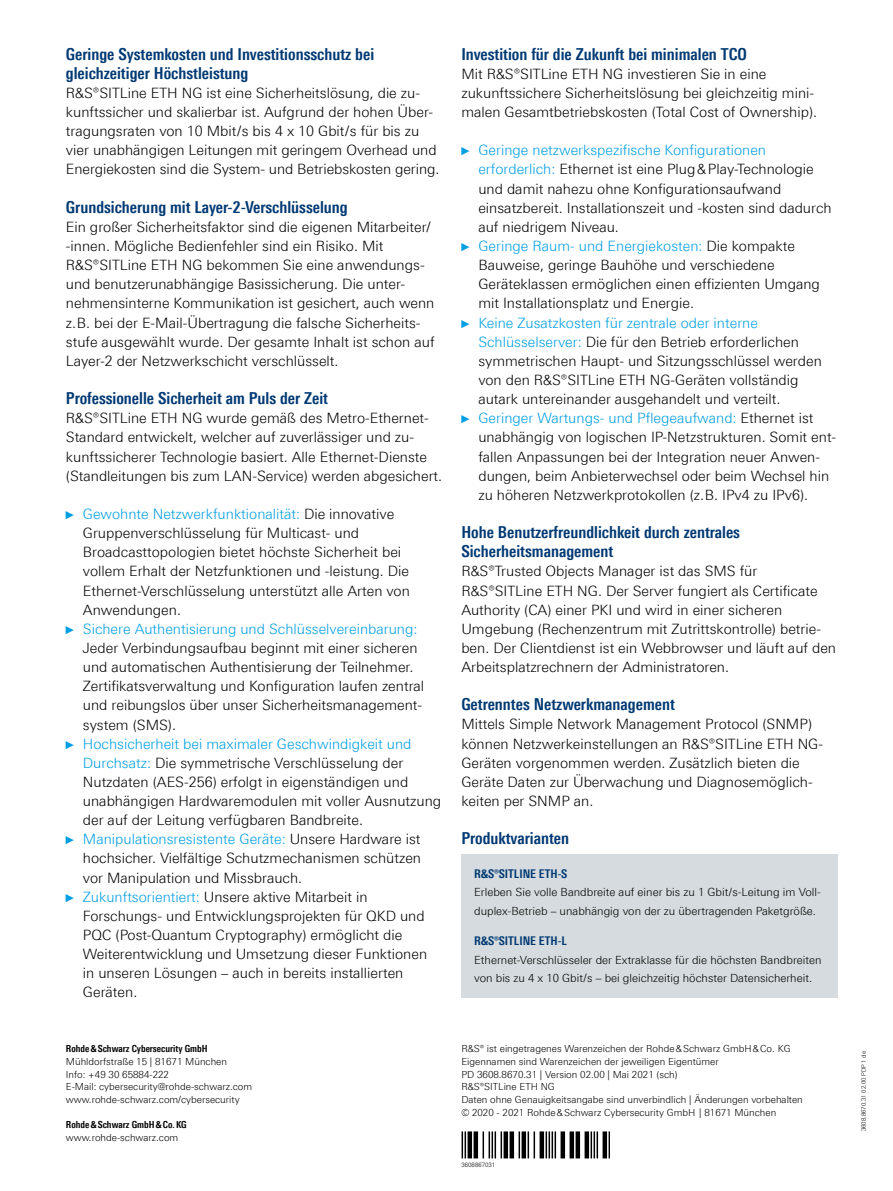
<style>
.page{position:relative;width:893px;height:1191px;background:#fff}
.page>*{position:absolute;margin:0;border:0;box-sizing:border-box;transform-origin:0 0}
.t1{font:700 16.5px/19.2px "Linotype Univers 620 Cn";color:#003973}
.t2{font:300 14.25px/19.2px "Linotype Univers 330";color:#000}
.t3{font:300 14.25px "Linotype Univers 330";color:#009ee3}
.t4{font:700 12px "Linotype Univers 620 Cn";color:#003973}
.t5{font:300 11.25px/18.6px "Linotype Univers 330";color:#000}
.t6{font:300 9.75px/12.6px "Linotype Univers 330";color:#000}
.t7{font:700 9.75px "Linotype Univers 620 Cn";color:#000}
.t8{font:300 6px "Linotype Univers 330";color:#000}
.s1{font-family:"Arial Narrow";font-weight:400;font-size:11.4px}
.s2{color:#000}
.s3{color:#009ee3}
.s4{font-family:"Arial Narrow";font-weight:400;font-size:11.4px;color:#009ee3}
</style>
<div class="page">
<svg style="left:462px;top:1131px;width:4px;height:27px"></svg>
<hr style="left:468px;top:1131px;width:4px;height:27px;background:#000">
<hr style="left:474px;top:1131px;width:4px;height:27px;background:#000">
<svg style="left:483px;top:1131px;width:19px;height:27px"></svg>
<hr style="left:504px;top:1131px;width:4px;height:27px;background:#000">
<hr style="left:510px;top:1131px;width:4px;height:27px;background:#000">
<svg style="left:519px;top:1131px;width:1px;height:27px"></svg>
<hr style="left:522px;top:1131px;width:4px;height:27px;background:#000">
<svg style="left:528px;top:1131px;width:7px;height:27px"></svg>
<hr style="left:540px;top:1131px;width:4px;height:27px;background:#000">
<svg style="left:546px;top:1131px;width:10px;height:27px"></svg>
<hr style="left:561px;top:1131px;width:4px;height:27px;background:#000">
<hr style="left:570px;top:1131px;width:4px;height:27px;background:#000">
<hr style="left:576px;top:1131px;width:4px;height:27px;background:#000">
<hr style="left:585px;top:1131px;width:4px;height:27px;background:#000">
<svg style="left:591px;top:1131px;width:7px;height:27px"></svg>
<hr style="left:603px;top:1131px;width:4px;height:27px;background:#000">
<svg style="left:609px;top:1131px;width:1px;height:27px"></svg>
<div style="left:461px;top:854px;width:377px;height:143px;background:#d5dbde"></div>
<p class="t1" style="left:66px;top:44px;width:310px">Geringe Systemkosten und Investitionsschutz bei gleichzeitiger Höchstleistung</p>
<p class="t2" style="left:66px;top:83px;width:375px">R&amp;S®SITLine ETH NG ist eine Sicherheitslösung, die zu&shy;kunftssicher und skalierbar ist. Aufgrund der hohen Über&shy;tragungsraten von 10 Mbit/s bis 4 x 10 Gbit/s für bis zu vier unabhängigen Leitungen mit geringem Overhead und Energiekosten sind die System- und Betriebskosten gering.</p>
<p class="t1" style="left:66px;top:197px;width:283px">Grundsicherung mit Layer-2-Verschlüsselung</p>
<p class="t2" style="left:66px;top:217px;width:370px">Ein großer Sicherheitsfaktor sind die eigenen Mitarbeiter/ -innen. Mögliche Bedienfehler sind ein Risiko. Mit R&amp;S®SITLine ETH NG bekommen Sie eine anwendungs&shy;und benutzerunabhängige Basissicherung. Die unter&shy;nehmensinterne Kommunikation ist gesichert, auch wenn z.B. bei der E-Mail-Übertragung die falsche Sicherheits&shy;stufe ausgewählt wurde. Der gesamte Inhalt ist schon auf Layer-2 der Netzwerkschicht verschlüsselt.</p>
<p class="t1" style="left:66px;top:388px;width:264px">Professionelle Sicherheit am Puls der Zeit</p>
<p class="t2" style="left:66px;top:408px;width:378px">R&amp;S®SITLine ETH NG wurde gemäß des Metro-Ethernet-Standard entwickelt, welcher auf zuverlässiger und zu&shy;kunftssicherer Technologie basiert. Alle Ethernet-Dienste (Standleitungen bis zum LAN-Service) werden abgesichert.</p>
<p class="t3" style="left:66px;top:505px;width:330px"><span class="s1">►</span> Gewohnte Netzwerkfunktionalität: <span class="s2">Die innovative</span></p>
<p class="t2" style="left:83px;top:523px;width:278px">Gruppenverschlüsselung für Multicast- und</p>
<p class="t2" style="left:83px;top:542px;width:320px">Broadcasttopologien bietet höchste Sicherheit bei</p>
<p class="t2" style="left:83px;top:561px;width:328px">vollem Erhalt der Netzfunktionen und -leistung. Die</p>
<p class="t2" style="left:83px;top:580px;width:329px">Ethernet-Verschlüsselung unterstützt alle Arten von</p>
<p class="t2" style="left:83px;top:600px;width:100px">Anwendungen.</p>
<p class="t3" style="left:66px;top:620px;width:353px"><span class="s1">►</span> Sichere Authentisierung und Schlüsselvereinbarung:</p>
<p class="t2" style="left:83px;top:638px;width:336px">Jeder Verbindungsaufbau beginnt mit einer sicheren</p>
<p class="t2" style="left:83px;top:657px;width:332px">und automatischen Authentisierung der Teilnehmer.</p>
<p class="t2" style="left:83px;top:676px;width:343px">Zertifikatsverwaltung und Konfiguration laufen zentral</p>
<p class="t2" style="left:83px;top:695px;width:340px">und reibungslos über unser Sicherheitsmanagement-</p>
<p class="t2" style="left:83px;top:714px;width:95px">system (SMS).</p>
<p class="t3" style="left:66px;top:735px;width:347px"><span class="s1">►</span> Hochsicherheit bei maximaler Geschwindigkeit und</p>
<p class="t2" style="left:83px;top:753px;width:322px"><span class="s3">Durchsatz:</span> Die symmetrische Verschlüsselung der</p>
<p class="t2" style="left:83px;top:772px;width:327px">Nutzdaten (AES-256) erfolgt in eigenständigen und</p>
<p class="t2" style="left:83px;top:791px;width:360px">unabhängigen Hardwaremodulen mit voller Ausnutzung</p>
<p class="t2" style="left:83px;top:810px;width:282px">der auf der Leitung verfügbaren Bandbreite.</p>
<p class="t3" style="left:66px;top:831px;width:356px"><span class="s1">►</span> Manipulationsresistente Geräte: <span class="s2">Unsere Hardware ist</span></p>
<p class="t2" style="left:83px;top:848px;width:340px">hochsicher. Vielfältige Schutzmechanismen schützen</p>
<p class="t2" style="left:83px;top:867px;width:221px">vor Manipulation und Missbrauch.</p>
<p class="t2" style="left:66px;top:887px;width:303px"><span class="s4">►</span> <span class="s3">Zukunftsorientiert:</span> Unsere aktive Mitarbeit in</p>
<p class="t2" style="left:83px;top:906px;width:343px">Forschungs- und Entwicklungsprojekten für QKD und</p>
<p class="t2" style="left:83px;top:925px;width:321px">PQC (Post-Quantum Cryptography) ermöglicht die</p>
<p class="t2" style="left:83px;top:944px;width:346px">Weiterentwicklung und Umsetzung dieser Funktionen</p>
<p class="t2" style="left:83px;top:963px;width:322px">in unseren Lösungen – auch in bereits installierten</p>
<p class="t2" style="left:83px;top:982px;width:56px">Geräten.</p>
<p class="t7" style="left:66px;top:1043px;width:143px">Rohde&amp;Schwarz Cybersecurity GmbH</p>
<p class="t6" style="left:66px;top:1055px;width:188px">Mühldorfstraße 15 | 81671 München<br>Info: +49 30 65884-222<br>E-Mail: cybersecurity@rohde-schwarz.com www.rohde-schwarz.com/cybersecurity</p>
<p class="t7" style="left:66px;top:1119px;width:122px">Rohde&amp;Schwarz GmbH&amp;Co.KG</p>
<p class="t6" style="left:66px;top:1131px;width:114px">www.rohde-schwarz.com</p>
<p class="t1" style="left:461px;top:44px;width:287px">Investition für die Zukunft bei minimalen TCO</p>
<p class="t2" style="left:461px;top:64px;width:357px">Mit R&amp;S®SITLine ETH NG investieren Sie in eine zukunftssichere Sicherheitslösung bei gleichzeitig mini&shy;malen Gesamtbetriebskosten (Total Cost of Ownership).</p>
<p class="t3" style="left:461px;top:142px;width:306px"><span class="s1">►</span> Geringe netzwerkspezifische Konfigurationen</p>
<p class="t2" style="left:478px;top:160px;width:337px"><span class="s3">erforderlich:</span> Ethernet ist eine Plug&amp;Play-Technologie</p>
<p class="t2" style="left:478px;top:179px;width:304px">und damit nahezu ohne Konfigurationsaufwand</p>
<p class="t2" style="left:478px;top:198px;width:355px">einsatzbereit. Installationszeit und -kosten sind dadurch</p>
<p class="t2" style="left:478px;top:217px;width:142px">auf niedrigem Niveau.</p>
<p class="t3" style="left:461px;top:237px;width:335px"><span class="s1">►</span> Geringe Raum- und Energiekosten: <span class="s2">Die kompakte</span></p>
<p class="t2" style="left:478px;top:255px;width:298px">Bauweise, geringe Bauhöhe und verschiedene</p>
<p class="t2" style="left:478px;top:274px;width:343px">Geräteklassen ermöglichen einen effizienten Umgang</p>
<p class="t2" style="left:478px;top:293px;width:217px">mit Installationsplatz und Energie.</p>
<p class="t3" style="left:461px;top:314px;width:298px"><span class="s1">►</span> Keine Zusatzkosten für zentrale oder interne</p>
<p class="t2" style="left:478px;top:332px;width:322px"><span class="s3">Schlüsselserver:</span> Die für den Betrieb erforderlichen</p>
<p class="t2" style="left:478px;top:351px;width:345px">symmetrischen Haupt- und Sitzungsschlüssel werden</p>
<p class="t2" style="left:478px;top:370px;width:322px">von den R&amp;S®SITLine ETH NG-Geräten vollständig</p>
<p class="t2" style="left:478px;top:389px;width:304px">autark untereinander ausgehandelt und verteilt.</p>
<p class="t3" style="left:461px;top:410px;width:354px"><span class="s1">►</span> Geringer Wartungs- und Pflegeaufwand: <span class="s2">Ethernet ist</span></p>
<p class="t2" style="left:478px;top:427px;width:358px">unabhängig von logischen IP-Netzstrukturen. Somit ent-</p>
<p class="t2" style="left:478px;top:447px;width:342px">fallen Anpassungen bei der Integration neuer Anwen-</p>
<p class="t2" style="left:478px;top:466px;width:352px">dungen, beim Anbieterwechsel oder beim Wechsel hin</p>
<p class="t2" style="left:478px;top:485px;width:331px">zu höheren Netzwerkprotokollen (z.B. IPv4 zu IPv6).</p>
<p class="t1" style="left:461px;top:522px;width:280px">Hohe Benutzerfreundlichkeit durch zentrales<br>Sicherheitsmanagement</p>
<p class="t2" style="left:461px;top:561px;width:376px">R&amp;S®Trusted Objects Manager ist das SMS für R&amp;S®SITLine ETH NG. Der Server fungiert als Certificate Authority (CA) einer PKI und wird in einer sicheren Umgebung (Rechenzentrum mit Zutrittskontrolle) betrie&shy;ben. Der Clientdienst ist ein Webbrowser und läuft auf den Arbeitsplatzrechnern der Administratoren.</p>
<p class="t1" style="left:461px;top:694px;width:215px">Getrenntes Netzwerkmanagement</p>
<p class="t2" style="left:461px;top:714px;width:363px">Mittels Simple Network Management Protocol (SNMP) können Netzwerkeinstellungen an R&amp;S®SITLine ETH NG-Geräten vorgenommen werden. Zusätzlich bieten die Geräte Daten zur Überwachung und Diagnosemöglich&shy;keiten per SNMP an.</p>
<p class="t1" style="left:461px;top:828px;width:109px">Produktvarianten</p>
<p class="t4" style="left:474px;top:866px;width:95px">¸SITLINE ETH-S</p>
<p class="t5" style="left:474px;top:882px;width:347px">Erleben Sie volle Bandbreite auf einer bis zu 1 Gbit/s-Leitung im Voll&shy;duplex-Betrieb – unabhängig von der zu übertragenden Paketgröße.</p>
<p class="t4" style="left:474px;top:934px;width:94px">¸SITLINE ETH-L</p>
<p class="t5" style="left:474px;top:950px;width:349px">Ethernet-Verschlüsseler der Extraklasse für die höchsten Bandbreiten von bis zu 4 x 10 Gbit/s – bei gleichzeitig höchster Datensicherheit.</p>
<p class="t6" style="left:461px;top:1042px;width:343px">R&amp;S® ist eingetragenes Warenzeichen der Rohde&amp;Schwarz GmbH&amp;Co. KG Eigennamen sind Warenzeichen der jeweiligen Eigentümer<br>PD 3608.8670.31 | Version 02.00 | Mai 2021 (sch)<br>R&amp;S®SITLine ETH NG<br>Daten ohne Genauigkeitsangabe sind unverbindlich | Änderungen vorbehalten © 2020 - 2021 Rohde&amp;Schwarz Cybersecurity GmbH | 81671 München</p>
<p class="t8" style="left:462px;top:1161px;width:35px">3608867031</p>
<p class="t8" style="left:860px;top:1131px;width:82px;rotate:-90deg">3608.8670.31 02.00 PDP 1 de</p>
</div>
